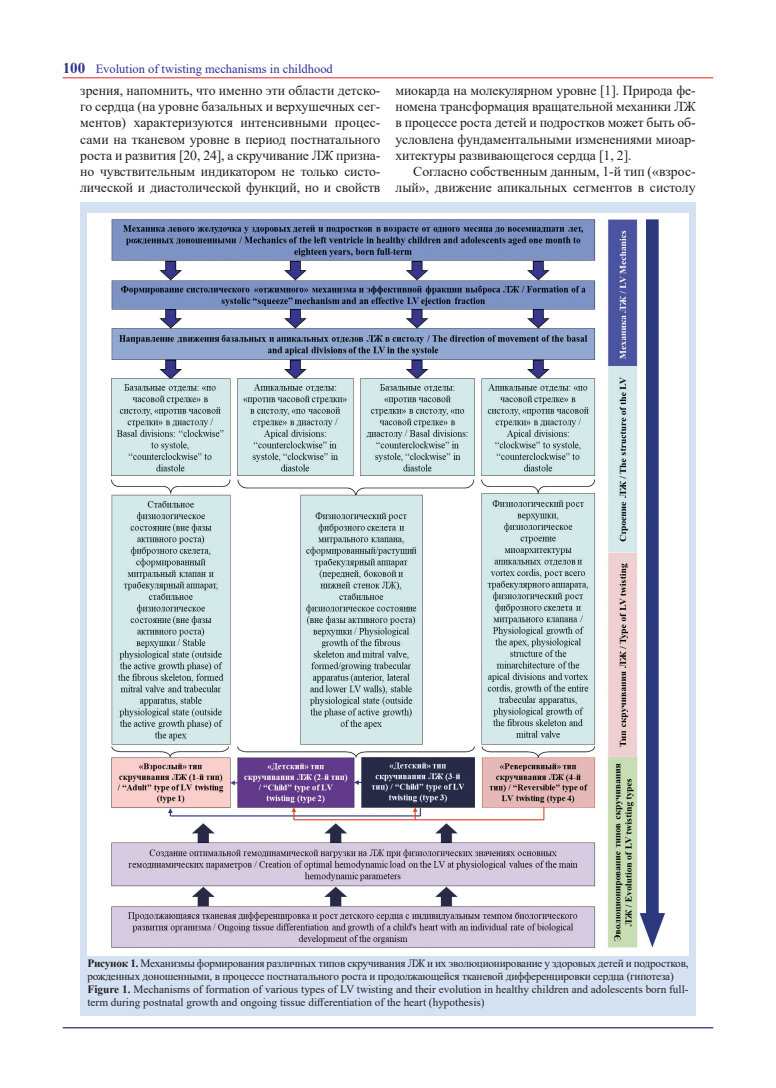
<style>
.page{position:relative;width:776px;height:1088px;background:#fff}
.page>*{position:absolute;margin:0;border:0;box-sizing:border-box;transform-origin:0 0}
.t1{font:13.75px/16.2px "Times New Roman";letter-spacing:-.01em;color:#231f20;text-align:justify}
.t2{font:12.5px "Times New Roman";color:#2e3092}
.t3{font:11.25px/12.5px "Times New Roman";letter-spacing:-.02em;color:#231f20}
.t4{font:11.25px/12.5px "Times New Roman";color:#231f20}
.s1{font-weight:700;font-size:15px}
.s2{font-weight:700}
</style>
<div class="page">
<hr style="left:63px;top:78px;width:650px;height:1px;background:#ee1d23">
<hr style="left:63px;top:1027px;width:650px;height:1px;background:#283071">
<div style="left:80px;top:203px;width:616px;height:813px;background:#d4e1f2"></div>
<div style="left:87px;top:213px;width:602px;height:742px;background:#fff"></div>
<img style="left:111px;top:220px;width:554px;height:728px">
<p class="t2" style="left:63px;top:60px;width:272px"><span class="s1">100</span> Evolution of twisting mechanisms in childhood</p>
<p class="t1" style="left:80px;top:82px;width:302px">зрения, напомнить, что именно эти области детско&shy;го сердца (на уровне базальных и верхушечных сег&shy;ментов) характеризуются интенсивными процес&shy;сами на тканевом уровне в период постнатального роста и развития [20, 24], а скручивание ЛЖ призна&shy;но чувствительным индикатором не только систо&shy;лической и диастолической функций, но и свойств</p>
<p class="t1" style="left:395px;top:82px;width:302px">миокарда на молекулярном уровне [1]. Природа фе&shy;номена трансформация вращательной механики ЛЖ в процессе роста детей и подростков может быть об&shy;условлена фундаментальными изменениями миоар&shy;хитектуры развивающегося сердца [1, 2].</p>
<p class="t1" style="left:395px;top:163px;width:302px;text-align:right">Согласно собственным данным, 1-й тип («взрос&shy;лый», движение апикальных сегментов в систолу</p>
<p class="t3" style="left:87px;top:957px;width:603px"><span class="s2">Рисунок 1.</span> Механизмы формирования различных типов скручивания ЛЖ и их эволюционирование у здоровых детей и подростков, рожденных доношенными, в процессе постнатального роста и продолжающейся тканевой дифференцировки сердца (гипотеза)</p>
<p class="t4" style="left:88px;top:983px;width:603px"><span class="s2">Figure 1.</span> Mechanisms of formation of various types of LV twisting and their evolution in healthy children and adolescents born full&shy;term during postnatal growth and ongoing tissue differentiation of the heart (hypothesis)</p>
</div>
